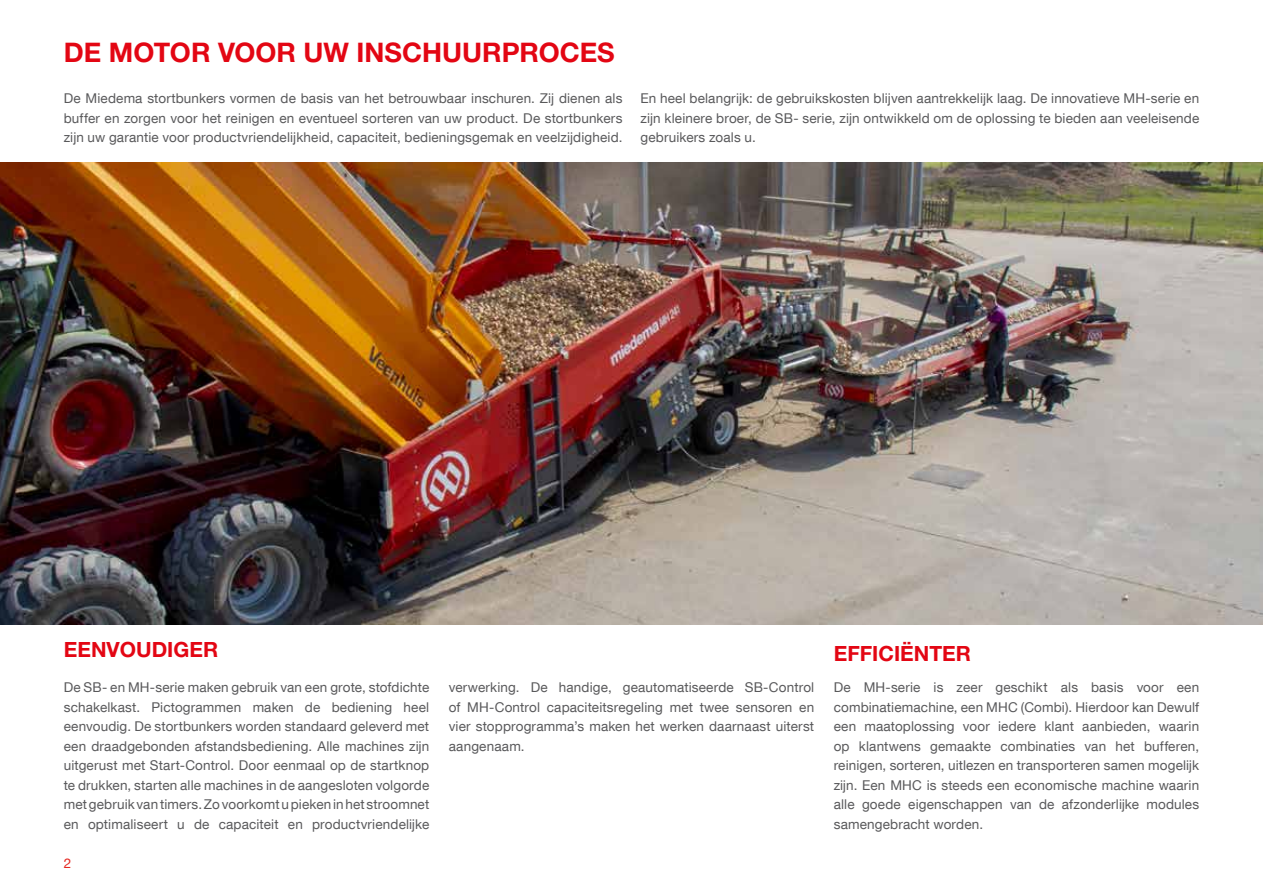
<style>
.page{position:relative;width:1263px;height:893px;background:#fff}
.page>*{position:absolute;margin:0;border:0;box-sizing:border-box;transform-origin:0 0}
.t1{font:700 27px "Helvetica Neue LT Std";color:#e30613}
.t2{font:700 21px "Helvetica Neue LT Std";color:#e30613}
.t3{font:13.5px/19.5px "Helvetica Neue LT Com";letter-spacing:.01em;color:#59595b;text-align:justify}
.t4{font:13.5px "Helvetica Neue LT Com";color:#e52720}
</style>
<div class="page">
<img style="left:0;top:162px;width:1263px;height:463px">
<h1 class="t1" style="left:64px;top:35px;width:552px">DE MOTOR VOOR UW INSCHUURPROCES</h1>
<p class="t3" style="left:64px;top:88px;width:560px">De Miedema stortbunkers vormen de basis van het betrouwbaar inschuren. Zij dienen als buffer en zorgen voor het reinigen en eventueel sorteren van uw product. De stortbunkers zijn uw garantie voor productvriendelijkheid, capaciteit, bedieningsgemak en veelzijdigheid.</p>
<p class="t3" style="left:640px;top:88px;width:560px">En heel belangrijk: de gebruikskosten blijven aantrekkelijk laag. De innovatieve MH-serie en zijn kleinere broer, de SB- serie, zijn ontwikkeld om de oplossing te bieden aan veeleisende gebruikers zoals u.</p>
<h2 class="t2" style="left:64px;top:637px;width:156px">EENVOUDIGER</h2>
<h2 class="t2" style="left:834px;top:641px;width:139px">EFFICIËNTER</h2>
<p class="t3" style="left:64px;top:677px;width:367px">De SB- en MH-serie maken gebruik van een grote, stofdichte schakelkast. Pictogrammen maken de bediening heel eenvoudig. De stortbunkers worden standaard geleverd met een draadgebonden afstandsbediening. Alle machines zijn uitgerust met Start-Control. Door eenmaal op de startknop te drukken, starten alle machines in de aangesloten volgorde met gebruik van timers. Zo voorkomt u pieken in het stroomnet en optimaliseert u de capaciteit en productvriendelijke</p>
<p class="t3" style="left:449px;top:677px;width:367px">verwerking. De handige, geautomatiseerde SB-Control of MH-Control capaciteitsregeling met twee sensoren en vier stopprogramma’s maken het werken daarnaast uiterst aangenaam.</p>
<p class="t3" style="left:834px;top:677px;width:367px">De MH-serie is zeer geschikt als basis voor een combinatiemachine, een MHC (Combi). Hierdoor kan Dewulf een maatoplossing voor iedere klant aanbieden, waarin op klantwens gemaakte combinaties van het bufferen, reinigen, sorteren, uitlezen en transporteren samen mogelijk zijn. Een MHC is steeds een economische machine waarin alle goede eigenschappen van de afzonderlijke modules samengebracht worden.</p>
<p class="t4" style="left:64px;top:855px;width:9px">2</p>
</div>
